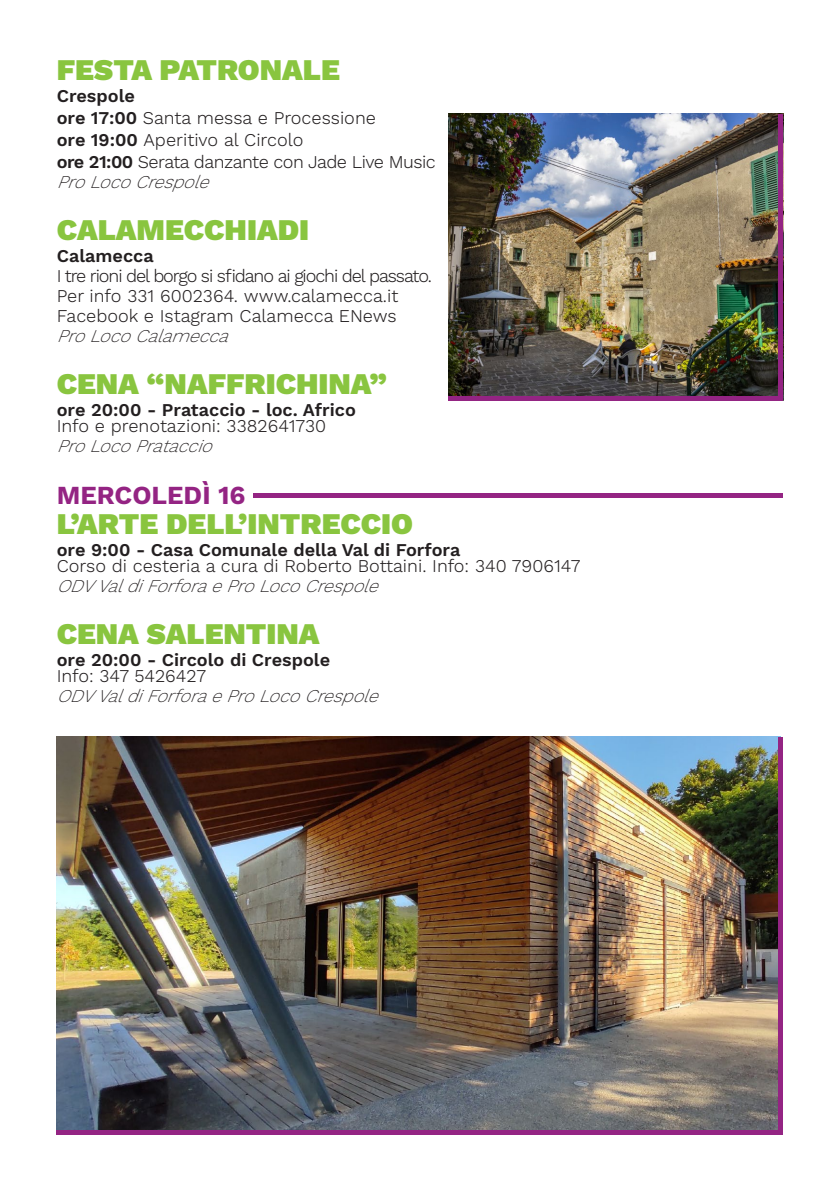
<style>
.page{position:relative;width:840px;height:1191px;background:#fff}
.page>*{position:absolute;margin:0;border:0;box-sizing:border-box;transform-origin:0 0}
.t1{font:900 30px "Work Sans";color:#89c53f}
.t2{font:700 26px "Work Sans";color:#942483}
.t3{font:300 18px/22px "Work Sans";color:#231f20}
.t4{font:italic 200 18px "Work Sans";color:#231f20}
.t5{font:600 18px "Work Sans";color:#231f20}
.s1{font-weight:600}
</style>
<div class="page">
<img style="left:57px;top:737px;width:721px;height:392px">
<img style="left:448px;top:114px;width:330px;height:282px">
<div style="left:253px;top:493px;width:529px;height:5px;background:#942483"></div>
<div style="left:57px;top:1129px;width:725px;height:5px;background:#942483"></div>
<hr style="left:448px;top:396px;width:334px;height:4px;background:#942483">
<hr style="left:778px;top:114px;width:4px;height:286px;background:#942483">
<hr style="left:778px;top:737px;width:4px;height:397px;background:#942483">
<h1 class="t1" style="left:57px;top:52px;width:284px">FESTA PATRONALE</h1>
<p class="t3" style="left:57px;top:85px;width:380px"><span class="s1">Crespole<br>ore 17:00</span> Santa messa e Processione<br><span class="s1">ore 19:00</span> Aperitivo al Circolo<br><span class="s1">ore 21:00</span> Serata danzante con Jade Live Music</p>
<p class="t4" style="left:57px;top:171px;width:161px">ProLocoCrespole</p>
<h1 class="t1" style="left:57px;top:212px;width:254px">CALAMECCHIADI</h1>
<p class="t5" style="left:57px;top:245px;width:99px">Calamecca</p>
<p class="t3" style="left:57px;top:266px;width:376px;line-height:20px">I tre rioni del borgo si sfidano ai giochi del passato.<br>Per info 331 6002364. www.calamecca.it<br>Facebook e Istagram Calamecca ENews</p>
<p class="t4" style="left:57px;top:325px;width:181px">ProLocoCalamecca</p>
<h1 class="t1" style="left:57px;top:366px;width:332px">CENA “NAFFRICHINA”</h1>
<p class="t5" style="left:57px;top:399px;width:300px">ore 20:00 - Prataccio - loc. Africo</p>
<p class="t3" style="left:57px;top:415px;width:271px">Info e prenotazioni: 3382641730</p>
<p class="t4" style="left:57px;top:435px;width:165px">ProLocoPrataccio</p>
<h2 class="t2" style="left:57px;top:480px;width:190px">MERCOLEDÌ 16</h2>
<h1 class="t1" style="left:57px;top:506px;width:357px">L’ARTE DELL’INTRECCIO</h1>
<p class="t5" style="left:57px;top:539px;width:405px">ore 9:00 - Casa Comunale della Val di Forfora</p>
<p class="t3" style="left:57px;top:555px;width:525px">Corso di cesteria a cura di Roberto Bottaini. Info: 340 7906147</p>
<p class="t4" style="left:57px;top:575px;width:331px">ODVValdiForforaeProLocoCrespole</p>
<h1 class="t1" style="left:57px;top:616px;width:264px">CENA SALENTINA</h1>
<p class="t5" style="left:57px;top:649px;width:275px">ore 20:00 - Circolo di Crespole</p>
<p class="t3" style="left:57px;top:665px;width:151px">Info: 347 5426427</p>
<p class="t4" style="left:57px;top:685px;width:331px">ODVValdiForforaeProLocoCrespole</p>
</div>
